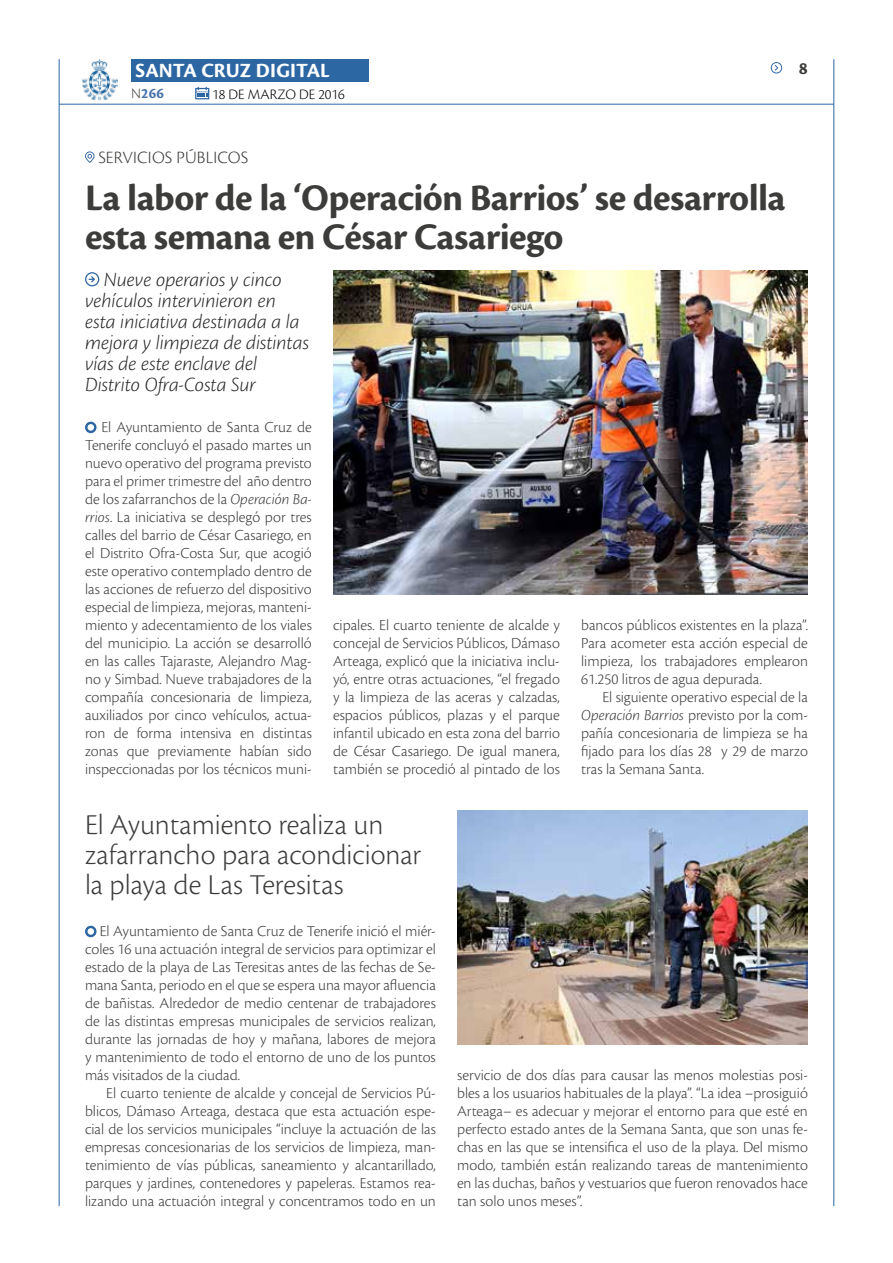
<style>
.page{position:relative;width:893px;height:1263px;background:#fff}
.page>*{position:absolute;margin:0;border:0;box-sizing:border-box;transform-origin:0 0}
.t1{font:700 39px/39px "Cronos Pro";letter-spacing:-.015em;color:#3c3c3b}
.t2{font:300 30px/30px "Cronos Pro";color:#3c3c3b}
.t3{font:italic 300 21px/21px "Cronos Pro";letter-spacing:-.005em;color:#282827}
.t4{font:700 21px "Cronos Pro";letter-spacing:.005em;color:#fff}
.t5{font:300 18px "Cronos Pro";letter-spacing:.01em;color:#3c3c3b}
.t6{font:700 18px "Cronos Pro";color:#3c3c3b}
.t7{font:300 15.9px/18px "Cronos Pro";color:#3c3c3b;text-align:justify}
.t8{font:300 15px "Cronos Pro";color:#000}
.t9{font:700 15px "Cronos Pro";color:#4672ac}
.s1{font-weight:300;color:#3c3c3b}
.s2{font-style:italic}
</style>
<div class="page">
<hr style="left:59px;top:104px;width:775px;height:1px;background:#2c66a3">
<div style="left:131px;top:59px;width:238px;height:23px;background:#2c66a3"></div>
<svg style="left:195px;top:87px;width:14px;height:12px"></svg>
<img style="left:82px;top:59px;width:36px;height:42px">
<hr style="left:59px;top:59px;width:1px;height:1147px;background:#2c66a3">
<hr style="left:833px;top:59px;width:1px;height:1147px;background:#2c66a3">
<svg style="left:771px;top:62px;width:12px;height:11px"></svg>
<svg style="left:85px;top:421px;width:12px;height:13px"></svg>
<svg style="left:85px;top:925px;width:12px;height:13px"></svg>
<svg style="left:85px;top:272px;width:14px;height:14px"></svg>
<svg style="left:85px;top:151px;width:9px;height:12px"></svg>
<img style="left:457px;top:810px;width:351px;height:234px">
<img style="left:333px;top:270px;width:475px;height:324px">
<h3 class="t4" style="left:136px;top:59px;width:196px">SANTA CRUZ DIGITAL</h3>
<p class="t9" style="left:131px;top:85px;width:34px"><span class="s1">N</span>266</p>
<p class="t8" style="left:212px;top:86px;width:134px">18 DE MARZO DE 2016</p>
<p class="t6" style="left:799px;top:58px;width:10px">8</p>
<p class="t5" style="left:98px;top:147px;width:151px">SERVICIOS PÚBLICOS</p>
<h1 class="t1" style="left:85px;top:179px;width:702px">La labor de la ‘Operación Barrios’ se desarrolla esta semana en César Casariego</h1>
<h3 class="t3" style="left:85px;top:269px;width:226px;text-indent:19px">Nueve operarios y cinco vehículos intervinieron en esta iniciativa destinada a la mejora y limpieza de distintas vías de este enclave del<br>Distrito Ofra-Costa Sur</h3>
<p class="t7" style="left:85px;top:418px;width:228px;text-indent:16px">El Ayuntamiento de Santa Cruz de Tenerife concluyó el pasado martes un nuevo operativo del programa previsto para el primer trimestre del año dentro de los zafarranchos de la <span class="s2">Operación Ba&shy;rrios</span>. La iniciativa se desplegó por tres calles del barrio de César Casariego, en el Distrito Ofra-Costa Sur, que acogió este operativo contemplado dentro de las acciones de refuerzo del dispositivo especial de limpieza, mejoras, manteni&shy;miento y adecentamiento de los viales del municipio. La acción se desarrolló en las calles Tajaraste, Alejandro Mag&shy;no y Simbad. Nueve trabajadores de la compañía concesionaria de limpieza, auxiliados por cinco vehículos, actua&shy;ron de forma intensiva en distintas zonas que previamente habían sido inspeccionadas por los técnicos muni-</p>
<p class="t7" style="left:333px;top:616px;width:228px">cipales. El cuarto teniente de alcalde y concejal de Servicios Públicos, Dámaso Arteaga, explicó que la iniciativa inclu&shy;yó, entre otras actuaciones, “el fregado y la limpieza de las aceras y calzadas, espacios públicos, plazas y el parque infantil ubicado en esta zona del barrio de César Casariego. De igual manera, también se procedió al pintado de los</p>
<h2 class="t2" style="left:85px;top:809px;width:338px">El Ayuntamiento realiza un zafarrancho para acondicionar la playa de Las Teresitas</h2>
<p class="t7" style="left:581px;top:616px;width:228px">bancos públicos existentes en la plaza”.<br>Para acometer esta acción especial de limpieza, los trabajadores emplearon 61.250 litros de agua depurada.</p>
<p class="t7" style="left:581px;top:688px;width:228px;text-indent:21px">El siguiente operativo especial de la <span class="s2">Operación Barrios</span> previsto por la com&shy;pañía concesionaria de limpieza se ha fijado para los días 28 y 29 de marzo tras la Semana Santa.</p>
<p class="t7" style="left:85px;top:922px;width:352px;text-indent:15px">El Ayuntamiento de Santa Cruz de Tenerife inició el miér&shy;coles 16 una actuación integral de servicios para optimizar el estado de la playa de Las Teresitas antes de las fechas de Se&shy;mana Santa, periodo en el que se espera una mayor afluencia de bañistas. Alrededor de medio centenar de trabajadores de las distintas empresas municipales de servicios realizan, durante las jornadas de hoy y mañana, labores de mejora y mantenimiento de todo el entorno de uno de los puntos más visitados de la ciudad.</p>
<p class="t7" style="left:85px;top:1084px;width:352px;text-indent:21px">El cuarto teniente de alcalde y concejal de Servicios Pú&shy;blicos, Dámaso Arteaga, destaca que esta actuación espe&shy;cial de los servicios municipales “incluye la actuación de las empresas concesionarias de los servicios de limpieza, man&shy;tenimiento de vías públicas, saneamiento y alcantarillado, parques y jardines, contenedores y papeleras. Estamos rea&shy;lizando una actuación integral y concentramos todo en un</p>
<p class="t7" style="left:457px;top:1066px;width:352px">servicio de dos días para causar las menos molestias posi&shy;bles a los usuarios habituales de la playa”. “La idea –prosiguió Arteaga– es adecuar y mejorar el entorno para que esté en perfecto estado antes de la Semana Santa, que son unas fe&shy;chas en las que se intensifica el uso de la playa. Del mismo modo, también están realizando tareas de mantenimiento en las duchas, baños y vestuarios que fueron renovados hace tan solo unos meses”.</p>
</div>
